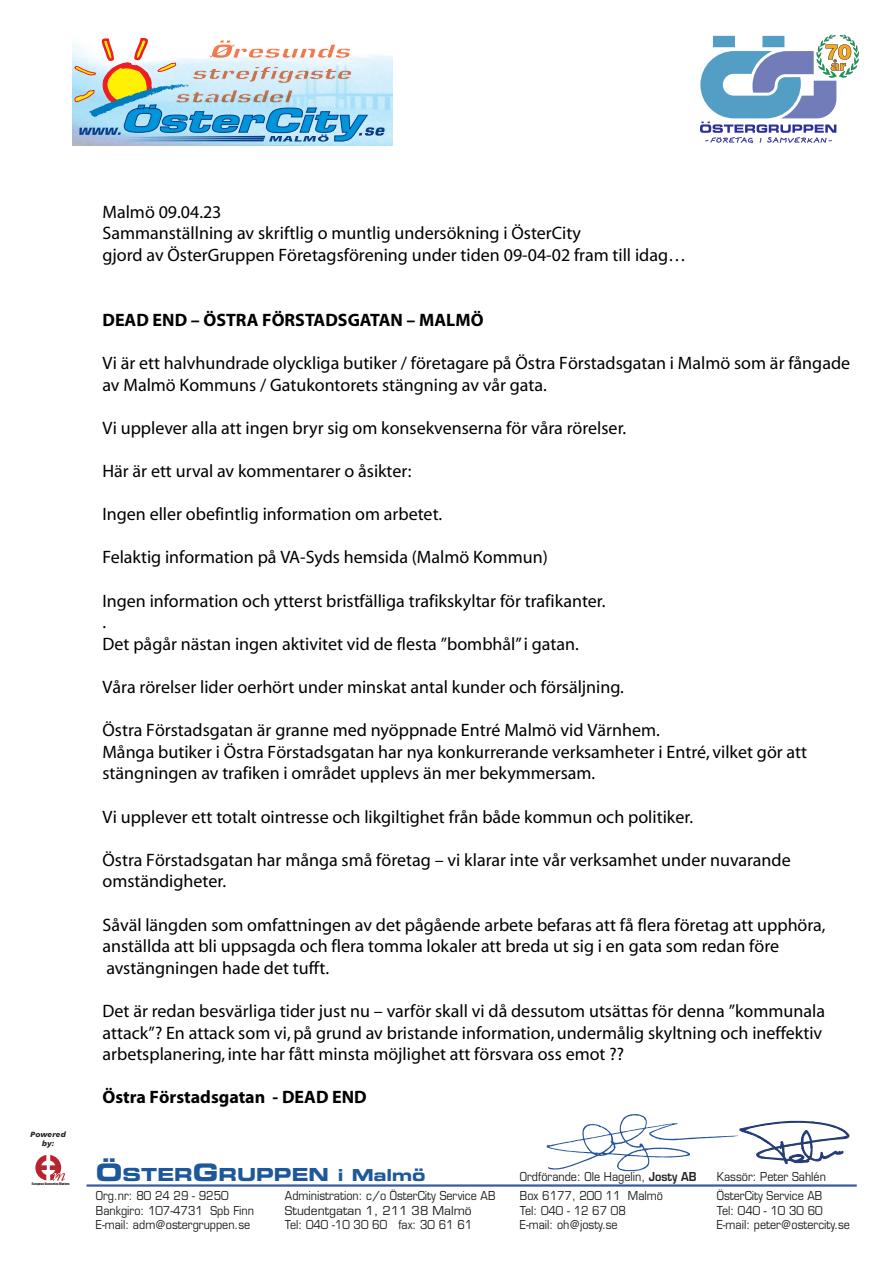
<style>
.page{position:relative;width:893px;height:1263px;background:#fff}
.page>*{position:absolute;margin:0;border:0;box-sizing:border-box;transform-origin:0 0}
.t1{font:18px/21.6px "Myriad";color:#000}
.t2{font:700 18px "Myriad";color:#000}
.t3{font:18px "Eurostile Bold Extended Two";color:#1d589b}
.t4{font:12px "Eurostile";color:#231f20;scale:.9 1}
.t5{font:12px "Eurostile";color:#231f20}
.t6{font:italic 900 7.5px/9px "Frutiger";letter-spacing:.025em;color:#231f20;text-align:center}
.t7{font:700 condensed 3.45px "Helvetica";letter-spacing:-.04em;color:#000}
.s1{font-size:24px}
.s2{font-size:16.5px}
.s3{font-weight:600}
</style>
<div class="page">
<svg style="left:35px;top:1155px;width:30px;height:26px"></svg>
<svg style="left:547px;top:1114px;width:302px;height:57px"></svg>
<svg style="left:86px;top:1184px;width:771px;height:3px;background:#6b84b9"></svg>
<img style="left:72px;top:41px;width:321px;height:105px">
<svg style="left:75px;top:38px;width:310px;height:104px"></svg>
<svg style="left:700px;top:35px;width:159px;height:108px"></svg>
<p class="t6" style="left:31px;top:1130px;width:37px">Powered by:</p>
<p class="t7" style="left:32px;top:1182px;width:39px">European Economics Masters</p>
<p class="t1" style="left:103px;top:202px;width:585px">Malmö 09.04.23<br>Sammanställning av skriftlig o muntlig undersökning i ÖsterCity<br>gjord av ÖsterGruppen Företagsförening under tiden 09-04-02 fram till idag…</p>
<p class="t2" style="left:103px;top:310px;width:383px">DEAD END – ÖSTRA FÖRSTADSGATAN – MALMÖ</p>
<p class="t1" style="left:103px;top:353px;width:749px">Vi är ett halvhundrade olyckliga butiker / företagare på Östra Förstadsgatan i Malmö som är fångade av Malmö Kommuns / Gatukontorets stängning av vår gata.</p>
<p class="t1" style="left:103px;top:418px;width:525px">Vi upplever alla att ingen bryr sig om konsekvenserna för våra rörelser.</p>
<p class="t1" style="left:103px;top:461px;width:310px">Här är ett urval av kommentarer o åsikter:</p>
<p class="t1" style="left:103px;top:504px;width:341px">Ingen eller obefintlig information om arbetet.</p>
<p class="t1" style="left:103px;top:547px;width:447px">Felaktig information på VA-Syds hemsida (Malmö Kommun)</p>
<p class="t1" style="left:103px;top:591px;width:505px">Ingen information och ytterst bristfälliga trafikskyltar för trafikanter. .<br>Det pågår nästan ingen aktivitet vid de flesta ”bombhål” i gatan.</p>
<p class="t1" style="left:103px;top:677px;width:523px">Våra rörelser lider oerhört under minskat antal kunder och försäljning.</p>
<p class="t1" style="left:103px;top:720px;width:706px">Östra Förstadsgatan är granne med nyöppnade Entré Malmö vid Värnhem.<br>Många butiker i Östra Förstadsgatan har nya konkurrerande verksamheter i Entré, vilket gör att stängningen av trafiken i området upplevs än mer bekymmersam.</p>
<p class="t1" style="left:103px;top:807px;width:592px">Vi upplever ett totalt ointresse och likgiltighet från både kommun och politiker.</p>
<p class="t1" style="left:103px;top:850px;width:690px">Östra Förstadsgatan har många små företag – vi klarar inte vår verksamhet under nuvarande omständigheter.</p>
<p class="t1" style="left:103px;top:915px;width:725px">Såväl längden som omfattningen av det pågående arbete befaras att få flera företag att upphöra, anställda att bli uppsagda och flera tomma lokaler att breda ut sig i en gata som redan före avstängningen hade det tufft.</p>
<p class="t1" style="left:103px;top:1001px;width:724px">Det är redan besvärliga tider just nu – varför skall vi då dessutom utsättas för denna ”kommunala attack”? En attack som vi, på grund av bristande information, undermålig skyltning och ineffektiv arbetsplanering, inte har fått minsta möjlighet att försvara oss emot ??</p>
<p class="t2" style="left:103px;top:1088px;width:266px">Östra Förstadsgatan - DEAD END</p>
<p class="t3" style="left:96px;top:1161px;width:331px"><span class="s1">Ö</span>STER<span class="s1">G</span>RUPPEN <span class="s2">i Malmö</span></p>
<p class="t4" style="left:520px;top:1169px;width:198px">Ordförande: Ole Hagelin, <span class="s3">Josty AB</span></p>
<p class="t4" style="left:717px;top:1169px;width:123px">Kassör: Peter Sahlén</p>
<p class="t4" style="left:96px;top:1188px;width:149px">Org.nr: 80 24 29 - 9250</p>
<p class="t4" style="left:285px;top:1188px;width:235px">Administration: c/o ÖsterCity Service AB</p>
<p class="t4" style="left:520px;top:1188px;width:160px">Box 6177, 200 11 Malmö</p>
<p class="t4" style="left:717px;top:1188px;width:119px">ÖsterCity Service AB</p>
<p class="t4" style="left:96px;top:1203px;width:177px">Bankgiro: 107-4731 Spb Finn</p>
<p class="t5" style="left:285px;top:1203px;width:188px">Studentgatan 1, 211 38 Malmö</p>
<p class="t4" style="left:520px;top:1203px;width:119px">Tel: 040 - 12 67 08</p>
<p class="t4" style="left:717px;top:1203px;width:119px">Tel: 040 - 10 30 60</p>
<p class="t4" style="left:96px;top:1217px;width:173px">E-mail: adm@ostergruppen.se</p>
<p class="t4" style="left:285px;top:1217px;width:210px">Tel: 040 -10 30 60 fax: 30 61 61</p>
<p class="t4" style="left:520px;top:1217px;width:110px">E-mail: oh@josty.se</p>
<p class="t4" style="left:717px;top:1217px;width:149px">E-mail: peter@ostercity.se</p>
</div>
